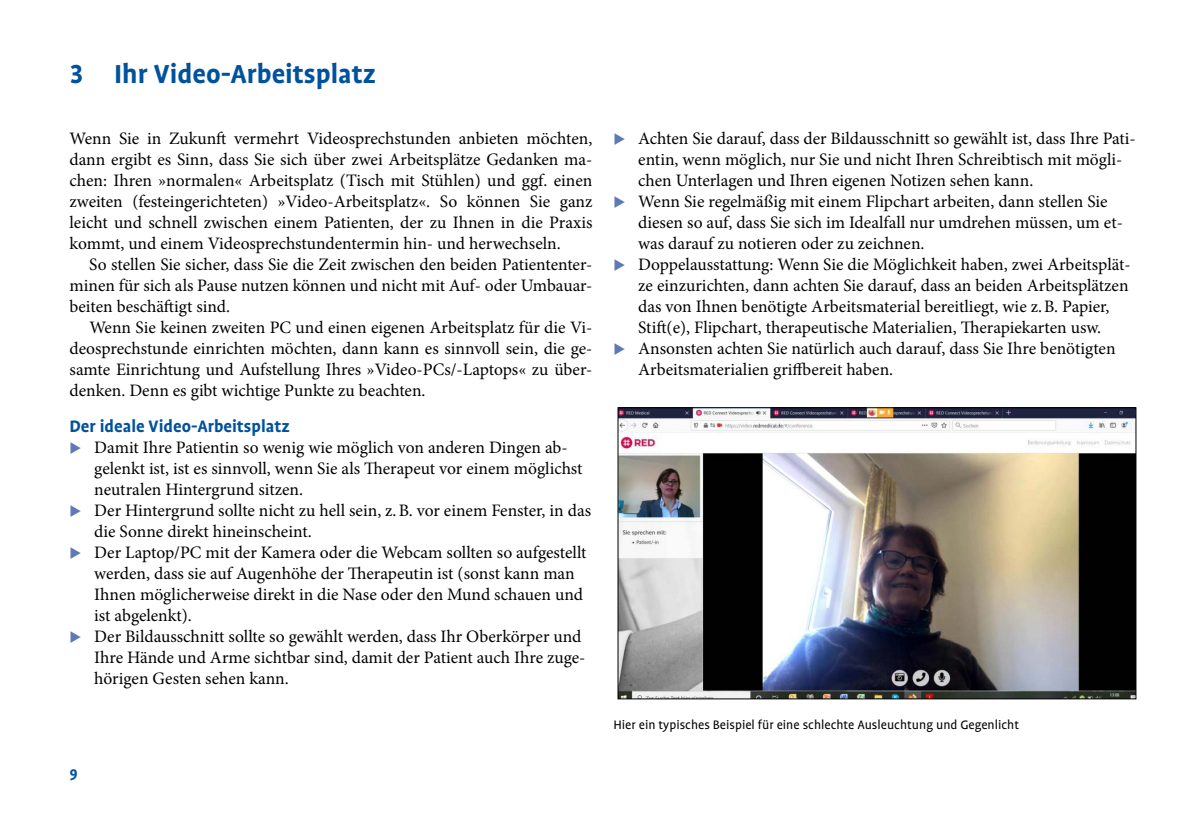
<style>
.page{position:relative;width:1191px;height:819px;background:#fff}
.page>*{position:absolute;margin:0;border:0;box-sizing:border-box;transform-origin:0 0}
.t1{font:29.75px "Profile OT Bold Q angepasst";color:#00529c}
.t2{font:18.9px "Profile OT Bold Q angepasst";color:#00529c}
.t3{font:17.5px/21px "Minion Pro";color:#000;text-align:justify}
.t4{font:17.5px "Profile OT Bold Q angepasst";color:#00529c}
.t5{font:14px "Profile OT Q angepasst";color:#000}
</style>
<div class="page">
<img style="left:620px;top:409px;width:514px;height:288px">
<div style="left:618px;top:407px;width:518px;height:292px;border:1px solid #000"></div>
<h1 class="t1" style="left:69px;top:58px;width:308px">3 Ihr Video-Arbeitsplatz</h1>
<p class="t3" style="left:69px;top:128px;width:524px">Wenn Sie in Zukunft vermehrt Videosprechstunden anbieten möchten, dann ergibt es Sinn, dass Sie sich über zwei Arbeitsplätze Gedanken ma&shy;chen: Ihren »normalen« Arbeitsplatz (Tisch mit Stühlen) und ggf. einen zweiten (festeingerichteten) »Video-Arbeitsplatz«. So können Sie ganz leicht und schnell zwischen einem Patienten, der zu Ihnen in die Praxis kommt, und einem Videosprechstundentermin hin- und herwechseln.</p>
<p class="t3" style="left:69px;top:254px;width:524px;text-indent:20px">So stellen Sie sicher, dass Sie die Zeit zwischen den beiden Patiententer&shy;minen für sich als Pause nutzen können und nicht mit Auf- oder Umbauar&shy;beiten beschäftigt sind.</p>
<p class="t3" style="left:69px;top:317px;width:524px;text-indent:20px">Wenn Sie keinen zweiten PC und einen eigenen Arbeitsplatz für die Vi&shy;deosprechstunde einrichten möchten, dann kann es sinnvoll sein, die ge&shy;samte Einrichtung und Aufstellung Ihres »Video-PCs/-Laptops« zu über&shy;denken. Denn es gibt wichtige Punkte zu beachten.</p>
<p class="t2" style="left:69px;top:415px;width:222px">Der ideale Video-Arbeitsplatz</p>
<p class="t3" style="left:94px;top:436px;width:498px;text-align:left">Damit Ihre Patientin so wenig wie möglich von anderen Dingen ab&shy;gelenkt ist, ist es sinnvoll, wenn Sie als Therapeut vor einem möglichst neutralen Hintergrund sitzen.<br>Der Hintergrund sollte nicht zu hell sein, z.B. vor einem Fenster, in das die Sonne direkt hineinscheint.<br>Der Laptop/PC mit der Kamera oder die Webcam sollten so aufgestellt werden, dass sie auf Augenhöhe der Therapeutin ist (sonst kann man Ihnen möglicherweise direkt in die Nase oder den Mund schauen und ist abgelenkt).<br>Der Bildausschnitt sollte so gewählt werden, dass Ihr Oberkörper und Ihre Hände und Arme sichtbar sind, damit der Patient auch Ihre zuge&shy;hörigen Gesten sehen kann.</p>
<p class="t4" style="left:69px;top:765px;width:10px">9</p>
<p class="t3" style="left:638px;top:128px;width:499px;text-align:left">Achten Sie darauf, dass der Bildausschnitt so gewählt ist, dass Ihre Pati&shy;entin, wenn möglich, nur Sie und nicht Ihren Schreibtisch mit mögli&shy;chen Unterlagen und Ihren eigenen Notizen sehen kann.<br>Wenn Sie regelmäßig mit einem Flipchart arbeiten, dann stellen Sie diesen so auf, dass Sie sich im Idealfall nur umdrehen müssen, um et&shy;was darauf zu notieren oder zu zeichnen.<br>Doppelausstattung: Wenn Sie die Möglichkeit haben, zwei Arbeitsplät&shy;ze einzurichten, dann achten Sie darauf, dass an beiden Arbeitsplätzen das von Ihnen benötigte Arbeitsmaterial bereitliegt, wie z.B. Papier, Stift(e), Flipchart, therapeutische Materialien, Therapiekarten usw.<br>Ansonsten achten Sie natürlich auch darauf, dass Sie Ihre benötigten Arbeitsmaterialien griffbereit haben.</p>
<p class="t5" style="left:613px;top:716px;width:407px">Hier ein typisches Beispiel für eine schlechte Ausleuchtung und Gegenlicht</p>
</div>
